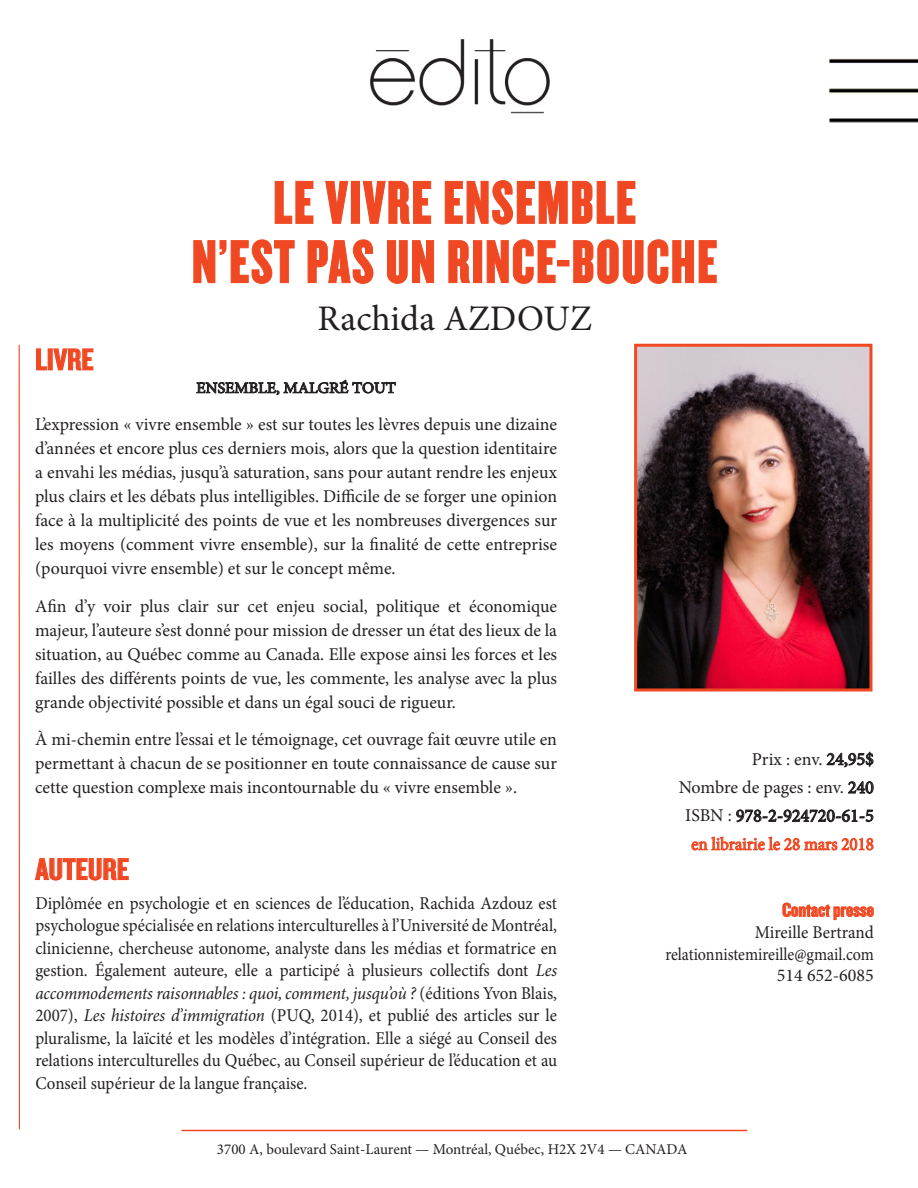
<style>
.page{position:relative;width:918px;height:1188px;background:#fff}
.page>*{position:absolute;margin:0;border:0;box-sizing:border-box;transform-origin:0 0}
.t1{font:63px "Knockout HTF68 Full Featherwt";letter-spacing:.03em;color:#f04822}
.t2{font:36px "Minion Pro";color:#231f20}
.t3{font:31.5px "Knockout HTF48 Featherweight";color:#f04822;scale:1.21 1}
.t4{font:19.5px "Knockout HTF48 Featherweight";color:#f04822;scale:1.23 1}
.t5{font:18px/24px "Minion Pro";color:#231f20;text-align:justify}
.t6{font:18px/22.5px "Minion Pro";color:#231f20;text-align:justify;scale:.94 1}
.t7{font:18px "Minion Pro";color:#231f20;scale:.89 1}
.t8{font:18px "Minion Pro";color:#f04822;scale:.94 1}
.t9{font:18px "Minion Pro";color:#231f20;scale:.95 1}
.t10{font:15.6px "Minion Pro";color:#231f20;scale:1.04 1}
.t11{font:15px "Minion Pro";color:#231f20}
.s1{font-style:italic}
</style>
<div class="page">
<svg style="left:35px;top:858px;width:94px;height:23px"></svg>
<svg style="left:36px;top:348px;width:11px;height:23px"></svg>
<div style="left:48px;top:349px;width:5px;height:21px;border:1px solid #f04822"></div>
<svg style="left:53px;top:348px;width:41px;height:23px"></svg>
<svg style="left:196px;top:379px;width:200px;height:17px"></svg>
<img style="left:370px;top:39px;width:180px;height:75px">
<svg style="left:274px;top:181px;width:40px;height:43px"></svg>
<svg style="left:325px;top:181px;width:24px;height:43px"></svg>
<div style="left:351px;top:181px;width:9px;height:43px;border:1px solid #f04822"></div>
<svg style="left:362px;top:181px;width:69px;height:43px"></svg>
<svg style="left:445px;top:180px;width:191px;height:45px"></svg>
<svg style="left:193px;top:239px;width:102px;height:45px"></svg>
<svg style="left:307px;top:239px;width:67px;height:45px"></svg>
<svg style="left:387px;top:240px;width:47px;height:44px"></svg>
<svg style="left:448px;top:240px;width:22px;height:43px"></svg>
<div style="left:473px;top:240px;width:9px;height:43px;border:1px solid #f04822"></div>
<svg style="left:486px;top:239px;width:70px;height:45px"></svg>
<div style="left:557px;top:260px;width:12px;height:6px;border:1px solid #f04822"></div>
<svg style="left:573px;top:239px;width:144px;height:45px"></svg>
<svg style="left:826px;top:752px;width:48px;height:16px"></svg>
<svg style="left:848px;top:781px;width:26px;height:13px"></svg>
<svg style="left:736px;top:809px;width:138px;height:13px"></svg>
<svg style="left:691px;top:836px;width:183px;height:15px"></svg>
<svg style="left:782px;top:902px;width:92px;height:18px"></svg>
<hr style="left:182px;top:1130px;width:565px;height:1px;background:#f04822">
<img style="left:829px;top:58px;width:89px;height:65px">
<hr style="left:19px;top:345px;width:1px;height:784px;background:#f04822">
<img style="left:638px;top:348px;width:230px;height:340px">
<div style="left:634px;top:344px;width:238px;height:348px;border:3px solid #f04822"></div>
<p class="t3" style="left:35px;top:344px;width:50px">LIVRE</p>
<p class="t1" style="left:273px;top:170px;width:364px">LE VIVRE ENSEMBLE</p>
<p class="t1" style="left:192px;top:230px;width:527px">N’EST PAS UN RINCE-BOUCHE</p>
<p class="t2" style="left:318px;top:294px;width:276px">Rachida AZDOUZ</p>
<p class="t10" style="left:196px;top:377px;width:193px">ENSEMBLE, MALGRÉ TOUT</p>
<p class="t5" style="left:35px;top:413px;width:524px">L’expression « vivre ensemble » est sur toutes les lèvres depuis une dizaine d’années et encore plus ces derniers mois, alors que la question identitaire a envahi les médias, jusqu’à saturation, sans pour autant rendre les enjeux plus clairs et les débats plus intelligibles. Difficile de se forger une opinion face à la multiplicité des points de vue et les nombreuses divergences sur les moyens (comment vivre ensemble), sur la finalité de cette entreprise (pourquoi vivre ensemble) et sur le concept même.</p>
<p class="t5" style="left:35px;top:594px;width:524px">Afin d’y voir plus clair sur cet enjeu social, politique et économique majeur, l’auteure s’est donné pour mission de dresser un état des lieux de la situation, au Québec comme au Canada. Elle expose ainsi les forces et les failles des différents points de vue, les commente, les analyse avec la plus grande objectivité possible et dans un égal souci de rigueur.</p>
<p class="t5" style="left:35px;top:728px;width:523px">À mi-chemin entre l’essai et le témoignage, cet ouvrage fait œuvre utile en permettant à chacun de se positionner en toute connaissance de cause sur cette question complexe mais incontournable du « vivre ensemble ».</p>
<p class="t3" style="left:35px;top:853px;width:79px">AUTEURE</p>
<p class="t6" style="left:35px;top:892px;width:557px">Diplômée en psychologie et en sciences de l’éducation, Rachida Azdouz est psychologue spécialisée en relations interculturelles à l’Université de Montréal, clinicienne, chercheuse autonome, analyste dans les médias et formatrice en gestion. Également auteure, elle a participé à plusieurs collectifs dont <span class="s1">Les accommodements raisonnables : quoi, comment, jusqu’où ?</span> (éditions Yvon Blais, 2007), <span class="s1">Les histoires d’immigration</span> (PUQ, 2014), et publié des articles sur le pluralisme, la laïcité et les modèles d’intégration. Elle a siégé au Conseil des relations interculturelles du Québec, au Conseil supérieur de l’éducation et au Conseil supérieur de la langue française.</p>
<p class="t5" style="left:752px;top:747px;width:123px">Prix : env. 24,95$</p>
<p class="t5" style="left:679px;top:775px;width:197px">Nombre de pages : env. 240</p>
<p class="t5" style="left:685px;top:804px;width:190px">ISBN : 978-2-924720-61-5</p>
<p class="t8" style="left:691px;top:832px;width:196px">en librairie le 28 mars 2018</p>
<p class="t4" style="left:782px;top:900px;width:76px">Contact presse</p>
<p class="t9" style="left:755px;top:920px;width:127px">Mireille Bertrand</p>
<p class="t7" style="left:665px;top:942px;width:236px">relationnistemireille@gmail.com</p>
<p class="t5" style="left:777px;top:964px;width:98px">514 652-6085</p>
<p class="t11" style="left:217px;top:1139px;width:472px">3700 A, boulevard Saint-Laurent — Montréal, Québec, H2X 2V4 — CANADA</p>
</div>
